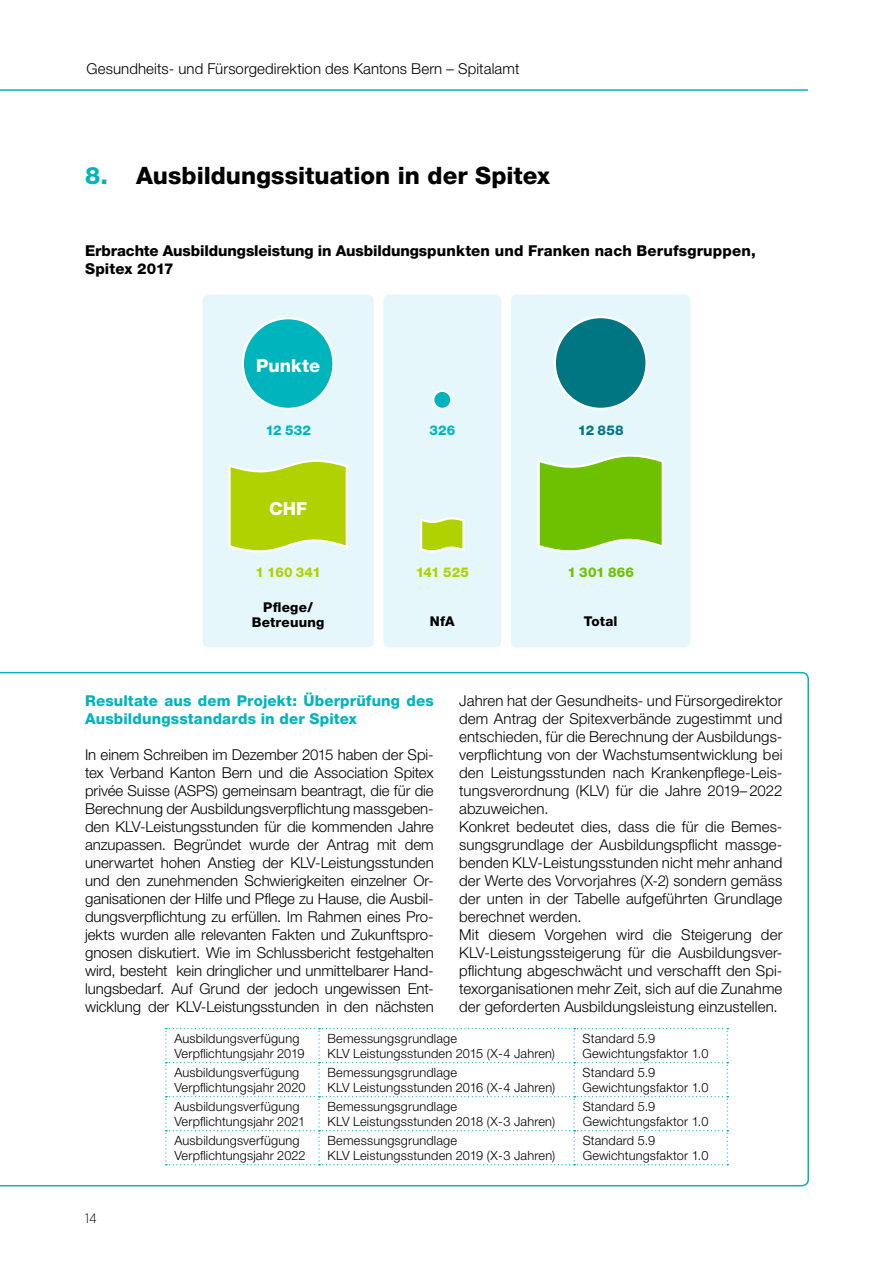
<style>
.page{position:relative;width:893px;height:1263px;background:#fff}
.page>*{position:absolute;margin:0;border:0;box-sizing:border-box;transform-origin:0 0}
.t1{font:800 24px "Helvetica Neue LT Pro";color:#000}
.t2{font:800 18px "Helvetica Neue LT Pro";letter-spacing:.005em;color:#fff}
.t3{font:300 15px/18px "Helvetica Neue LT Pro";letter-spacing:.005em;color:#000;text-align:justify}
.t4{font:800 15px/18px "Helvetica Neue LT Pro";letter-spacing:-.005em;color:#000}
.t5{font:800 15px/18px "Helvetica Neue LT Pro";letter-spacing:.01em;color:#00b4be}
.t6{font:800 13.5px/15px "Helvetica Neue LT Pro";letter-spacing:.015em;color:#000;text-align:center}
.t7{font:800 13.5px "Helvetica Neue LT Pro";letter-spacing:-.015em;color:#b0d200}
.t8{font:800 13.5px "Helvetica Neue LT Pro";letter-spacing:.005em;color:#00b4be}
.t9{font:800 13.5px "Helvetica Neue LT Pro";letter-spacing:.015em;color:#6ec100}
.t10{font:800 13.5px "Helvetica Neue LT Pro";color:#007683}
.t11{font:300 13.5px "Gotham Narrow";color:#000}
.t12{font:300 12.75px/15px "Helvetica Neue LT Pro";letter-spacing:.01em;color:#000}
.s1{color:#00b4be}
</style>
<div class="page">
<svg style="left:0;top:672px;width:809px;height:514px"></svg>
<hr style="left:0;top:89px;width:808px;height:2px;background:#00b4be">
<div style="left:511px;top:294px;width:179px;height:353px;background:#e6f7fb;border-radius:6px"></div>
<svg style="left:537px;top:454px;width:127px;height:99px;background:#88cc32"></svg>
<div style="left:555px;top:317px;width:92px;height:92px;background:#007683;border-radius:50%"></div>
<div style="left:554px;top:316px;width:94px;height:94px;border:2px solid #fff;border-radius:50%"></div>
<div style="left:383px;top:294px;width:118px;height:353px;background:#e6f7fb;border-radius:6px"></div>
<svg style="left:420px;top:517px;width:45px;height:36px;background:#c6df52"></svg>
<div style="left:433px;top:391px;width:18px;height:18px;background:#00b4be;border-radius:50%"></div>
<div style="left:432px;top:390px;width:20px;height:20px;border:2px solid #fff;border-radius:50%"></div>
<div style="left:203px;top:294px;width:171px;height:353px;background:#e6f7fb;border-radius:6px"></div>
<svg style="left:228px;top:460px;width:120px;height:93px;background:#bcda32"></svg>
<div style="left:243px;top:318px;width:90px;height:91px;background:#00b4be;border-radius:50%"></div>
<div style="left:242px;top:317px;width:93px;height:93px;border:2px solid #fff;border-radius:50%"></div>
<svg style="left:165px;top:1028px;width:563px;height:137px"></svg>
<p class="t3" style="left:87px;top:60px;width:434px">Gesundheits- und Fürsorgedirektion des Kantons Bern – Spitalamt</p>
<h1 class="t1" style="left:85px;top:161px;width:467px"><span class="s1">8.</span> Ausbildungssituation in der Spitex</h1>
<p class="t4" style="left:85px;top:241px;width:672px">Erbrachte Ausbildungsleistung in Ausbildungspunkten und Franken nach Berufsgruppen,<br>Spitex 2017</p>
<p class="t2" style="left:256px;top:355px;width:66px">Punkte</p>
<p class="t8" style="left:265px;top:422px;width:47px">12 532</p>
<p class="t2" style="left:269px;top:498px;width:40px">CHF</p>
<p class="t7" style="left:255px;top:564px;width:67px">1 160 341</p>
<p class="t6" style="left:252px;top:600px;width:74px">Pflege/<br>Betreuung</p>
<p class="t8" style="left:429px;top:422px;width:27px">326</p>
<p class="t7" style="left:416px;top:564px;width:55px">141 525</p>
<p class="t6" style="left:430px;top:614px;width:26px">NfA</p>
<p class="t10" style="left:578px;top:422px;width:47px">12 858</p>
<p class="t9" style="left:567px;top:564px;width:68px">1 301 866</p>
<p class="t6" style="left:584px;top:614px;width:35px">Total</p>
<p class="t5" style="left:85px;top:691px;width:350px">Resultate aus dem Projekt: Überprüfung des<br>Ausbildungsstandards in der Spitex</p>
<p class="t3" style="left:85px;top:745px;width:350px">In einem Schreiben im Dezember 2015 haben der Spi&shy;tex Verband Kanton Bern und die Association Spitex privée Suisse (ASPS) gemeinsam beantragt, die für die Berechnung der Ausbildungsverpflichtung massgeben&shy;den KLV-Leistungsstunden für die kommenden Jahre anzupassen. Begründet wurde der Antrag mit dem unerwartet hohen Anstieg der KLV-Leistungsstunden und den zunehmenden Schwierigkeiten einzelner Or&shy;ganisationen der Hilfe und Pflege zu Hause, die Ausbil&shy;dungsverpflichtung zu erfüllen. Im Rahmen eines Pro&shy;jekts wurden alle relevanten Fakten und Zukunftspro&shy;gnosen diskutiert. Wie im Schlussbericht festgehalten wird, besteht kein dringlicher und unmittelbarer Hand&shy;lungsbedarf. Auf Grund der jedoch ungewissen Ent&shy;wicklung der KLV-Leistungsstunden in den nächsten</p>
<p class="t3" style="left:459px;top:691px;width:325px;text-align:left">Jahren hat der Gesundheits- und Fürsorgedirektor dem Antrag der Spitexverbände zugestimmt und entschieden, für die Berechnung der Ausbildungs&shy;verpflichtung von der Wachstumsentwicklung bei den Leistungsstunden nach Krankenpflege-Leis&shy;tungsverordnung (KLV) für die Jahre 2019–2022 abzuweichen.<br>Konkret bedeutet dies, dass die für die Bemes&shy;sungsgrundlage der Ausbildungspflicht massge&shy;benden KLV-Leistungsstunden nicht mehr anhand der Werte des Vorvorjahres (X-2) sondern gemäss der unten in der Tabelle aufgeführten Grundlage berechnet werden.<br>Mit diesem Vorgehen wird die Steigerung der KLV-Leistungssteigerung für die Ausbildungsver&shy;pflichtung abgeschwächt und verschafft den Spi&shy;texorganisationen mehr Zeit, sich auf die Zunahme der geforderten Ausbildungsleistung einzustellen.</p>
<p class="t11" style="left:85px;top:1210px;width:13px">14</p>
<p class="t12" style="left:174px;top:1030px;width:132px">Ausbildungsverfügung<br>Verpflichtungsjahr 2019</p>
<p class="t12" style="left:327px;top:1030px;width:229px">Bemessungsgrundlage<br>KLV Leistungsstunden 2015 (X-4 Jahren)</p>
<p class="t12" style="left:583px;top:1030px;width:127px">Standard 5.9<br>Gewichtungsfaktor 1.0</p>
<p class="t12" style="left:174px;top:1064px;width:133px">Ausbildungsverfügung<br>Verpflichtungsjahr 2020</p>
<p class="t12" style="left:327px;top:1064px;width:229px">Bemessungsgrundlage<br>KLV Leistungsstunden 2016 (X-4 Jahren)</p>
<p class="t12" style="left:583px;top:1064px;width:127px">Standard 5.9<br>Gewichtungsfaktor 1.0</p>
<p class="t12" style="left:174px;top:1098px;width:132px">Ausbildungsverfügung<br>Verpflichtungsjahr 2021</p>
<p class="t12" style="left:327px;top:1098px;width:229px">Bemessungsgrundlage<br>KLV Leistungsstunden 2018 (X-3 Jahren)</p>
<p class="t12" style="left:583px;top:1098px;width:127px">Standard 5.9<br>Gewichtungsfaktor 1.0</p>
<p class="t12" style="left:174px;top:1132px;width:133px">Ausbildungsverfügung<br>Verpflichtungsjahr 2022</p>
<p class="t12" style="left:328px;top:1132px;width:229px">Bemessungsgrundlage<br>KLV Leistungsstunden 2019 (X-3 Jahren)</p>
<p class="t12" style="left:583px;top:1132px;width:127px">Standard 5.9<br>Gewichtungsfaktor 1.0</p>
</div>
